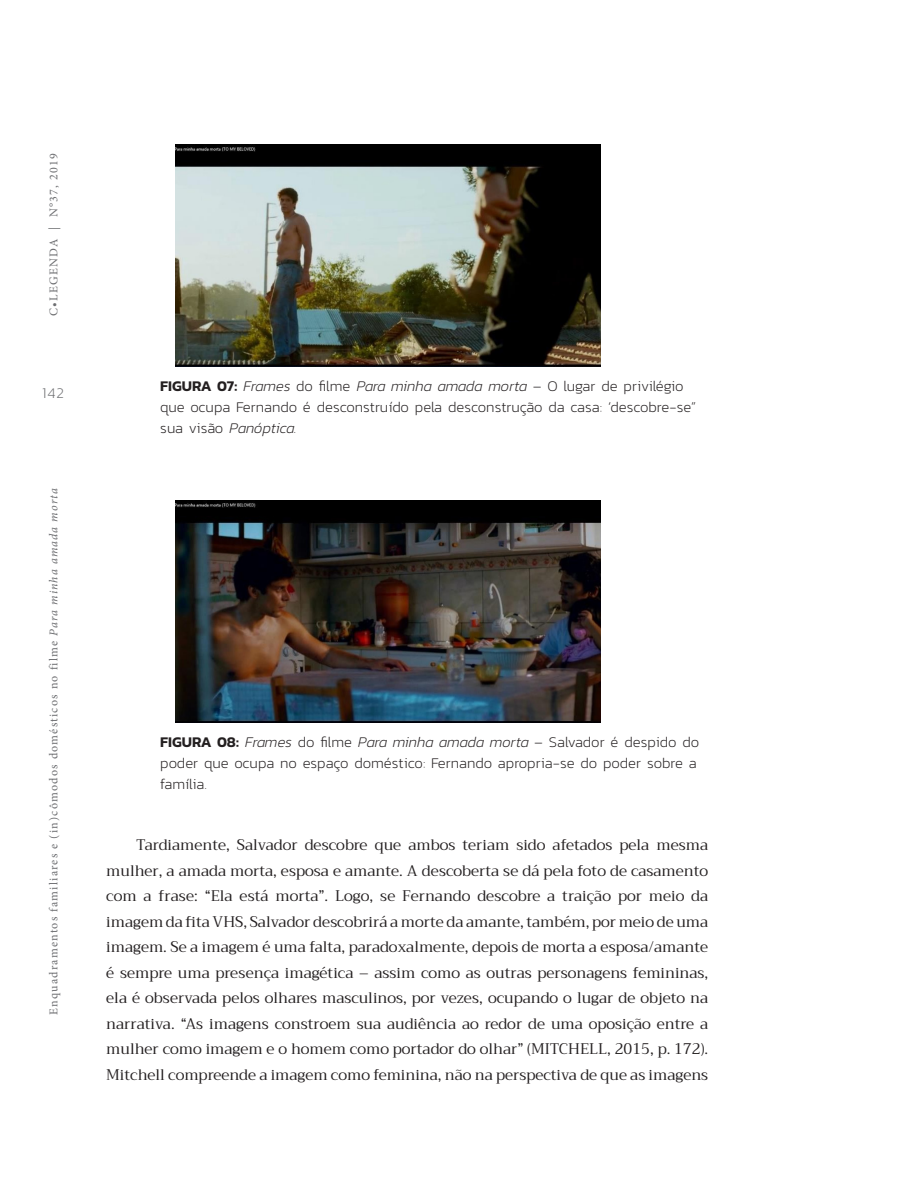
<style>
.page{position:relative;width:918px;height:1188px;background:#fff}
.page>*{position:absolute;margin:0;border:0;box-sizing:border-box;transform-origin:0 0}
.CORPO_DE_TEXTO_2020{font:15px/25.5px "Trirong";color:#231f20;text-align:justify}
.NOTA_RODAPÉ_2020-2{font:200 15px/21px "Kanit";color:#231f20}
.t1{font:200 15px "Kanit";color:#6c6d70}
.t2{font:12px "Minion Pro";letter-spacing:.1em;color:#6c6d70}
.s1{font-style:italic}
.s2{font-weight:600}
</style>
<div class="page">
<img style="left:176px;top:144px;width:425px;height:223px">
<img style="left:176px;top:500px;width:425px;height:223px">
<p class="t2" style="left:46px;top:316px;width:164px;rotate:-90deg">C•LEGENDA | N°37, 2019</p>
<p class="t1" style="left:42px;top:383px;width:23px">142</p>
<p class="t2" style="left:46px;top:1015px;width:528px;rotate:-90deg">Enquadramentos familiares e (in)cômodos domésticos no filme <span class="s1">Para minha amada morta</span></p>
<p class="NOTA_RODAPÉ_2020-2" style="left:160px;top:375px;width:537px"><span class="s2">FIGURA 07:</span> <span class="s1">Frames</span> do filme <span class="s1">Para minha amada morta</span> – O lugar de privilégio que ocupa Fernando é desconstruído pela desconstrução da casa: ‘descobre-se” sua visão <span class="s1">Panóptica.</span></p>
<p class="NOTA_RODAPÉ_2020-2" style="left:160px;top:731px;width:540px"><span class="s2">FIGURA 08:</span> <span class="s1">Frames</span> do filme <span class="s1">Para minha amada morta</span> – Salvador é despido do poder que ocupa no espaço doméstico: Fernando apropria-se do poder sobre a família.</p>
<p class="CORPO_DE_TEXTO_2020" style="left:106px;top:833px;width:603px;text-indent:30px">Tardiamente, Salvador descobre que ambos teriam sido afetados pela mesma mulher, a amada morta, esposa e amante. A descoberta se dá pela foto de casamento com a frase: “Ela está morta”. Logo, se Fernando descobre a traição por meio da imagem da fita VHS, Salvador descobrirá a morte da amante, também, por meio de uma imagem. Se a imagem é uma falta, paradoxalmente, depois de morta a esposa/amante é sempre uma presença imagética – assim como as outras personagens femininas, ela é observada pelos olhares masculinos, por vezes, ocupando o lugar de objeto na narrativa. “As imagens constroem sua audiência ao redor de uma oposição entre a mulher como imagem e o homem como portador do olhar” (MITCHELL, 2015, p. 172).<br>Mitchell compreende a imagem como feminina, não na perspectiva de que as imagens</p>
</div>
